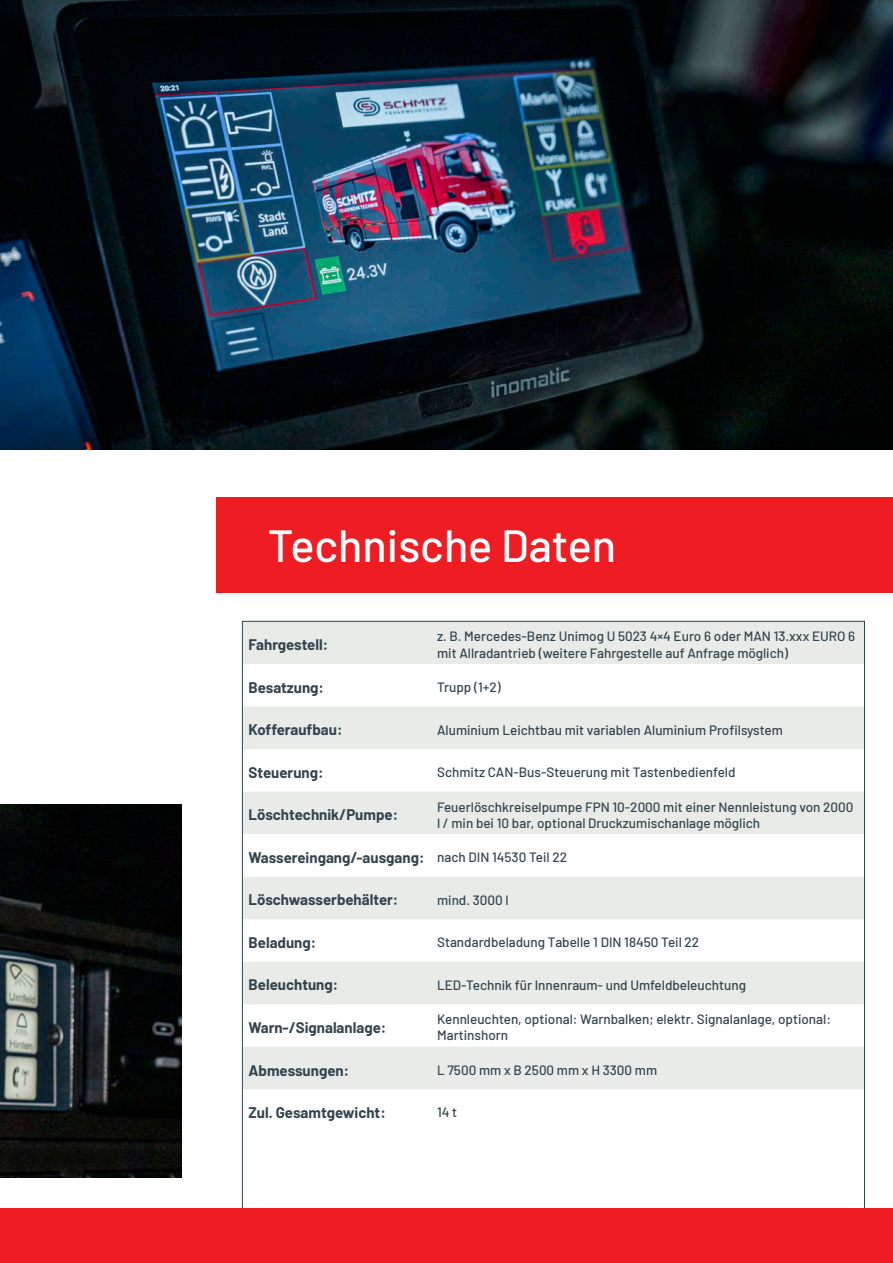
<style>
.page{position:relative;width:893px;height:1263px;background:#fff}
.page>*{position:absolute;margin:0;border:0;box-sizing:border-box;transform-origin:0 0}
.t1{font:500 45px "Barlow";color:#fff}
.t2{font:700 15px "Barlow";color:#33444d}
.t3{font:500 13.5px/16.2px "Barlow";color:#33444d}
.s1{font-weight:500;font-size:13.5px}
</style>
<div class="page">
<div style="left:217px;top:497px;width:676px;height:96px;background:#ee1d23"></div>
<svg style="left:242px;top:621px;width:623px;height:588px"></svg>
<div style="left:0;top:1209px;width:893px;height:54px;background:#ee1d23"></div>
<img style="left:0;top:805px;width:182px;height:372px">
<img style="left:0;top:0;width:893px;height:449px">
<h1 class="t1" style="left:268px;top:513px;width:350px">Technische Daten</h1>
<p class="t2" style="left:249px;top:634px;width:81px">Fahrgestell:</p>
<p class="t3" style="left:437px;top:627px;width:420px">z. B. Mercedes-Benz Unimog U 5023 4×4 Euro 6 oder MAN 13.xxx EURO 6 mit Allradantrieb (weitere Fahrgestelle auf Anfrage möglich)</p>
<p class="t2" style="left:249px;top:676px;width:77px">Besatzung:</p>
<p class="t3" style="left:437px;top:678px;width:65px">Trupp (1+2)</p>
<p class="t2" style="left:249px;top:719px;width:95px">Kofferaufbau:</p>
<p class="t3" style="left:437px;top:720px;width:347px">Aluminium Leichtbau mit variablen Aluminium Profilsystem</p>
<p class="t2" style="left:249px;top:761px;width:76px">Steuerung:</p>
<p class="t3" style="left:437px;top:763px;width:300px">Schmitz CAN-Bus-Steuerung mit Tastenbedienfeld</p>
<p class="t2" style="left:249px;top:804px;width:151px">Löschtechnik/Pumpe:</p>
<p class="t3" style="left:437px;top:797px;width:418px">Feuerlöschkreiselpumpe FPN 10-2000 mit einer Nennleistung von 2000 l / min bei 10 bar, optional Druckzumischanlage möglich</p>
<p class="t2" style="left:249px;top:846px;width:320px">Wassereingang/-ausgang: <span class="s1">nach DIN 14530 Teil 22</span></p>
<p class="t2" style="left:249px;top:889px;width:151px">Löschwasserbehälter:</p>
<p class="t3" style="left:437px;top:891px;width:73px">mind. 3000 l</p>
<p class="t2" style="left:249px;top:931px;width:69px">Beladung:</p>
<p class="t3" style="left:437px;top:933px;width:264px">Standardbeladung Tabelle 1 DIN 18450 Teil 22</p>
<p class="t2" style="left:249px;top:974px;width:91px">Beleuchtung:</p>
<p class="t3" style="left:437px;top:976px;width:310px">LED-Technik für Innenraum- und Umfeldbeleuchtung</p>
<p class="t2" style="left:249px;top:1016px;width:139px">Warn-/Signalanlage:</p>
<p class="t3" style="left:437px;top:1010px;width:396px">Kennleuchten, optional: Warnbalken; elektr. Signalanlage, optional:<br>Martinshorn</p>
<p class="t2" style="left:249px;top:1059px;width:102px">Abmessungen:</p>
<p class="t3" style="left:437px;top:1061px;width:222px">L 7500 mm x B 2500 mm x H 3300 mm</p>
<p class="t2" style="left:249px;top:1101px;width:139px">Zul. Gesamtgewicht:</p>
<p class="t3" style="left:437px;top:1103px;width:22px">14 t</p>
</div>
